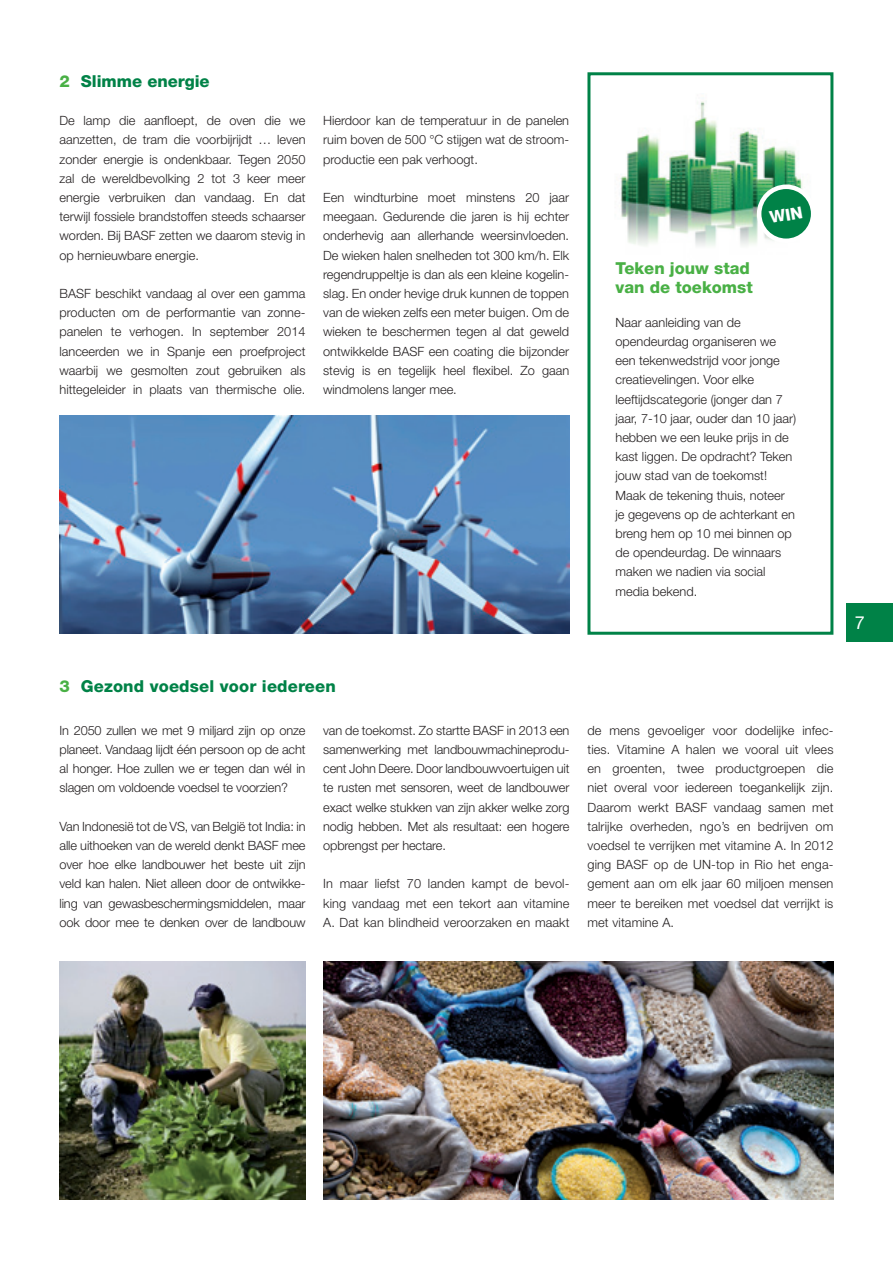
<style>
.page{position:relative;width:893px;height:1263px;background:#fff}
.page>*{position:absolute;margin:0;border:0;box-sizing:border-box;transform-origin:0 0}
.t1{font:18px "Helvetica Neue LT Std";color:#fff}
.tussentitel{font:800 16.5px "Helvetica Neue LT Std";letter-spacing:.01em;color:#008247}
.tussentitel-2{font:800 16.5px/19.2px "Helvetica Neue LT Std";color:#49b045}
.Tekst{font:300 12.75px/19.2px "Helvetica Neue LT Std";color:#231f20;text-align:justify}
.s1{color:#49b045}
</style>
<div class="page">
<div style="left:846px;top:604px;width:47px;height:38px;background:#008247"></div>
<img style="left:620px;top:101px;width:183px;height:145px">
<img style="left:60px;top:961px;width:245px;height:238px">
<img style="left:323px;top:961px;width:510px;height:238px">
<img style="left:60px;top:415px;width:509px;height:218px">
<div style="left:587px;top:72px;width:246px;height:563px;border:3px solid #008247"></div>
<svg style="left:759px;top:187px;width:54px;height:54px;background:#20925e"></svg>
<div style="left:757px;top:185px;width:58px;height:58px;border:4px solid #fff;border-radius:50%"></div>
<svg style="left:769px;top:206px;width:34px;height:17px"></svg>
<p class="tussentitel" style="left:60px;top:71px;width:152px"><span class="s1">2</span> Slimme energie</p>
<p class="Tekst" style="left:60px;top:111px;width:247px">De lamp die aanfloept, de oven die we aanzetten, de tram die voorbijrijdt … leven zonder energie is ondenkbaar. Tegen 2050 zal de wereldbevolking 2 tot 3 keer meer energie verbruiken dan vandaag. En dat terwijl fossiele brandstoffen steeds schaarser worden. Bij BASF zetten we daarom stevig in op hernieuwbare energie.</p>
<p class="Tekst" style="left:60px;top:283px;width:247px">BASF beschikt vandaag al over een gamma producten om de performantie van zonne&shy;panelen te verhogen. In september 2014 lanceerden we in Spanje een proefproject waarbij we gesmolten zout gebruiken als hittegeleider in plaats van thermische olie.</p>
<p class="Tekst" style="left:323px;top:111px;width:247px">Hierdoor kan de temperatuur in de panelen ruim boven de 500 °C stijgen wat de stroom&shy;productie een pak verhoogt.</p>
<p class="Tekst" style="left:323px;top:187px;width:247px">Een windturbine moet minstens 20 jaar meegaan. Gedurende die jaren is hij echter onderhevig aan allerhande weersinvloeden.<br>De wieken halen snelheden tot 300 km/h. Elk regendruppeltje is dan als een kleine kogelin&shy;slag. En onder hevige druk kunnen de toppen van de wieken zelfs een meter buigen. Om de wieken te beschermen tegen al dat geweld ontwikkelde BASF een coating die bijzonder stevig is en tegelijk heel flexibel. Zo gaan windmolens langer mee.</p>
<p class="tussentitel-2" style="left:615px;top:258px;width:139px">Teken jouw stad van de toekomst</p>
<p class="Tekst" style="left:615px;top:312px;width:182px;text-align:left">Naar aanleiding van de opendeurdag organiseren we een tekenwedstrijd voor jonge creatievelingen. Voor elke leeftijdscategorie (jonger dan 7 jaar, 7-10 jaar, ouder dan 10 jaar) hebben we een leuke prijs in de kast liggen. De opdracht? Teken jouw stad van de toekomst!<br>Maak de tekening thuis, noteer je gegevens op de achterkant en breng hem op 10 mei binnen op de opendeurdag. De winnaars maken we nadien via social media bekend.</p>
<p class="tussentitel" style="left:60px;top:676px;width:278px"><span class="s1">3</span> Gezond voedsel voor iedereen</p>
<p class="Tekst" style="left:60px;top:720px;width:247px">In 2050 zullen we met 9 miljard zijn op onze planeet. Vandaag lijdt één persoon op de acht al honger. Hoe zullen we er tegen dan wél in slagen om voldoende voedsel te voorzien?</p>
<p class="Tekst" style="left:60px;top:816px;width:247px">Van Indonesië tot de VS, van België tot India: in alle uithoeken van de wereld denkt BASF mee over hoe elke landbouwer het beste uit zijn veld kan halen. Niet alleen door de ontwikke&shy;ling van gewasbeschermingsmiddelen, maar ook door mee te denken over de landbouw</p>
<p class="Tekst" style="left:323px;top:720px;width:248px">van de toekomst. Zo startte BASF in 2013 een samenwerking met landbouwmachineprodu&shy;cent John Deere. Door landbouwvoertuigen uit te rusten met sensoren, weet de landbouwer exact welke stukken van zijn akker welke zorg nodig hebben. Met als resultaat: een hogere opbrengst per hectare.</p>
<p class="Tekst" style="left:323px;top:874px;width:248px">In maar liefst 70 landen kampt de bevol&shy;king vandaag met een tekort aan vitamine A. Dat kan blindheid veroorzaken en maakt</p>
<p class="Tekst" style="left:587px;top:720px;width:247px">de mens gevoeliger voor dodelijke infec&shy;ties. Vitamine A halen we vooral uit vlees en groenten, twee productgroepen die niet overal voor iedereen toegankelijk zijn.<br>Daarom werkt BASF vandaag samen met talrijke overheden, ngo’s en bedrijven om voedsel te verrijken met vitamine A. In 2012 ging BASF op de UN-top in Rio het enga&shy;gement aan om elk jaar 60 miljoen mensen meer te bereiken met voedsel dat verrijkt is met vitamine A.</p>
<p class="t1" style="left:855px;top:612px;width:12px">7</p>
</div>
